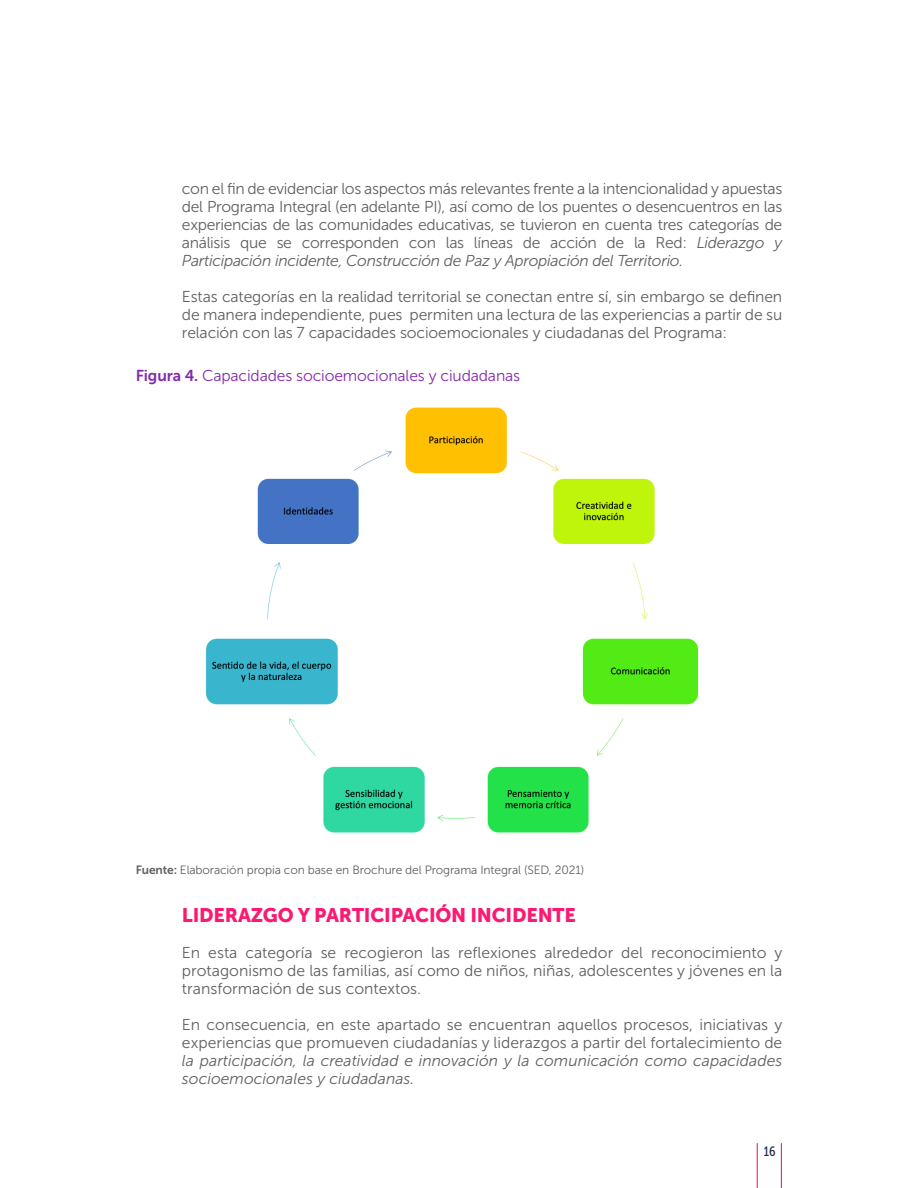
<style>
.page{position:relative;width:918px;height:1188px;background:#fff}
.page>*{position:absolute;margin:0;border:0;box-sizing:border-box;transform-origin:0 0}
.t1{font:19.5px "Museo Sans 900";letter-spacing:-.01em;color:#fb1a72}
.t2{font:15.75px/18px "Museo Sans 300";color:#606060;text-align:justify}
.t3{font:italic 15.75px/18px "Museo Sans 300";color:#606060}
.t4{font:15.75px "Museo Sans 300";letter-spacing:-.01em;color:#842aab}
.t5{font:13.5px "Museo Sans Cond 500";color:#232a50}
.t6{font:12px "Museo Sans 300";letter-spacing:-.01em;color:#606060}
.s1{font-style:italic}
.s2{font-family:"Museo Sans 700"}
</style>
<div class="page">
<hr style="left:781px;top:1143px;width:1px;height:45px;background:#fb1a72">
<hr style="left:757px;top:1143px;width:1px;height:45px;background:#fb1a72">
<img style="left:206px;top:408px;width:493px;height:425px">
<p class="t2" style="left:182px;top:180px;width:602px">con el fin de evidenciar los aspectos más relevantes frente a la intencionalidad y apuestas del Programa Integral (en adelante PI), así como de los puentes o desencuentros en las experiencias de las comunidades educativas, se tuvieron en cuenta tres categorías de análisis que se corresponden con las líneas de acción de la Red: <span class="s1">Liderazgo y Participación incidente, Construcción de Paz y Apropiación del Territorio.</span></p>
<p class="t2" style="left:182px;top:288px;width:602px">Estas categorías en la realidad territorial se conectan entre sí, sin embargo se definen de manera independiente, pues permiten una lectura de las experiencias a partir de su relación con las 7 capacidades socioemocionales y ciudadanas del Programa:</p>
<p class="t4" style="left:136px;top:367px;width:386px"><span class="s2">Figura 4.</span> Capacidades socioemocionales y ciudadanas</p>
<p class="t6" style="left:136px;top:863px;width:450px"><span class="s2">Fuente:</span> Elaboración propia con base en Brochure del Programa Integral (SED, 2021)</p>
<p class="t1" style="left:182px;top:904px;width:395px">LIDERAZGO Y PARTICIPACIÓN INCIDENTE</p>
<p class="t2" style="left:182px;top:944px;width:602px">En esta categoría se recogieron las reflexiones alrededor del reconocimiento y protagonismo de las familias, así como de niños, niñas, adolescentes y jóvenes en la transformación de sus contextos.</p>
<p class="t2" style="left:182px;top:1016px;width:602px">En consecuencia, en este apartado se encuentran aquellos procesos, iniciativas y experiencias que promueven ciudadanías y liderazgos a partir del fortalecimiento de</p>
<p class="t3" style="left:182px;top:1052px;width:602px">la participación, la creatividad e innovación y la comunicación como capacidades socioemocionales y ciudadanas.</p>
<p class="t5" style="left:764px;top:1144px;width:13px">16</p>
</div>
